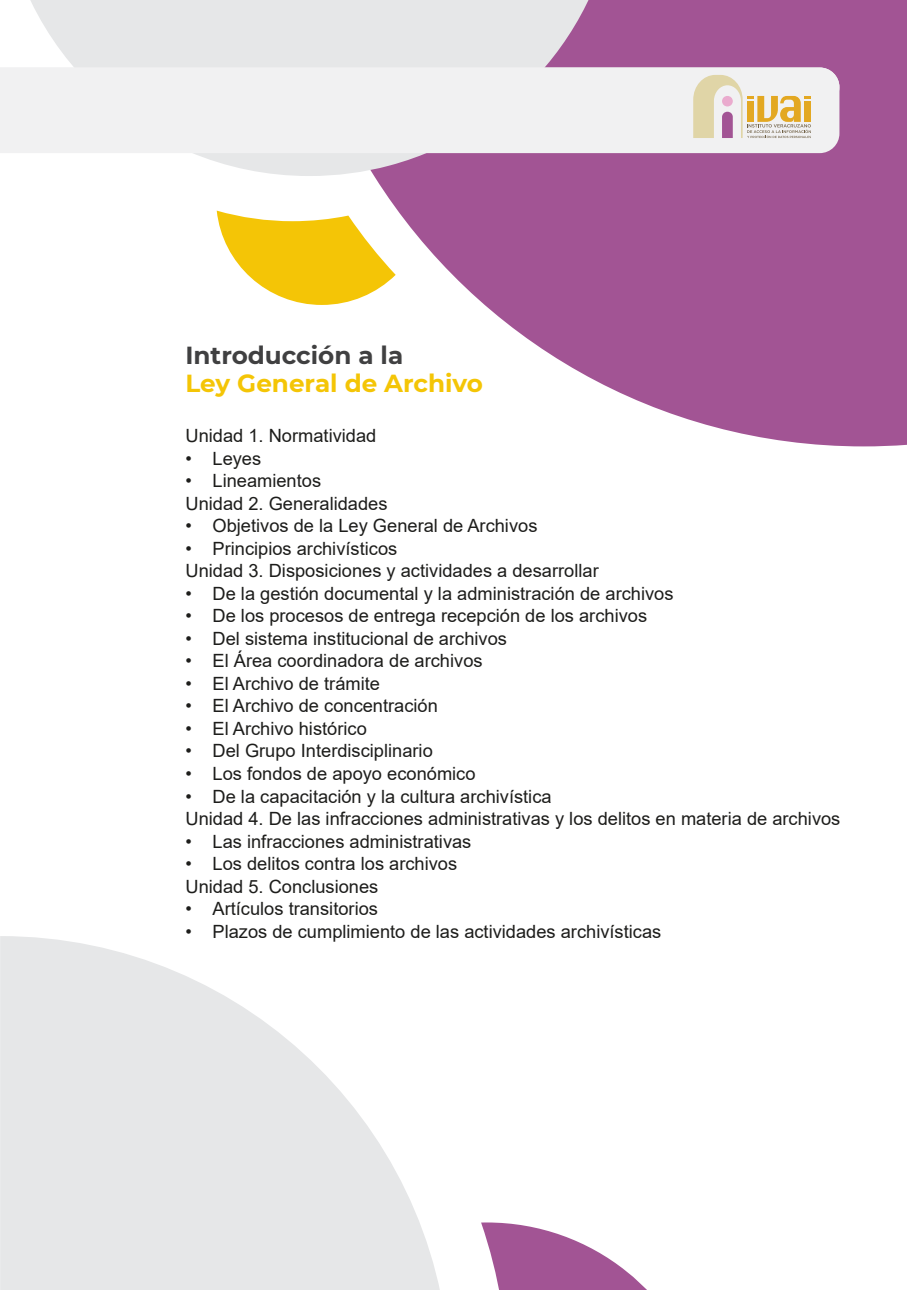
<style>
.page{position:relative;width:907px;height:1290px;background:#fff}
.page>*{position:absolute;margin:0;border:0;box-sizing:border-box;transform-origin:0 0}
.t1{font:700 24.6px "Montserrat";color:#f4c506}
.t2{font:700 24.6px "Montserrat";color:#404041}
.t3{font:18.3px/22.5px "Arial";color:#1d1d1b}
</style>
<div class="page">
<svg style="left:374px;top:0;width:532px;height:446px;fill:#a25494"></svg>
<svg style="left:217px;top:211px;width:178px;height:94px"></svg>
<svg style="left:30px;top:0;width:588px;height:176px;background:#ddd2dd"></svg>
<svg style="left:0;top:936px;width:440px;height:354px;fill:#e6e7e8"></svg>
<svg style="left:481px;top:1222px;width:166px;height:68px"></svg>
<div style="left:0;top:138px;width:839px;height:15px;background:#f1f1f2"></div>
<div style="left:0;top:67px;width:839px;height:71px;background:#f1f1f2"></div>
<h1 class="t2" style="left:185px;top:338px;width:219px">Introducción a la</h1>
<h1 class="t1" style="left:185px;top:365px;width:299px">Ley General de Archivo</h1>
<p class="t3" style="left:185px;top:424px;width:192px">Unidad 1. Normatividad</p>
<p class="t3" style="left:185px;top:447px;width:77px">• Leyes</p>
<p class="t3" style="left:185px;top:469px;width:203px">• Lineamientos<br>Unidad 2. Generalidades</p>
<p class="t3" style="left:185px;top:514px;width:353px">• Objetivos de la Ley General de Archivos</p>
<p class="t3" style="left:185px;top:537px;width:415px">• Principios archivísticos<br>Unidad 3. Disposiciones y actividades a desarrollar</p>
<p class="t3" style="left:185px;top:582px;width:489px">• De la gestión documental y la administración de archivos</p>
<p class="t3" style="left:185px;top:605px;width:463px">• De los procesos de entrega recepción de los archivos</p>
<p class="t3" style="left:185px;top:627px;width:323px">• Del sistema institucional de archivos</p>
<p class="t3" style="left:185px;top:650px;width:298px">• El Área coordinadora de archivos</p>
<p class="t3" style="left:185px;top:672px;width:196px">• El Archivo de trámite</p>
<p class="t3" style="left:185px;top:695px;width:254px">• El Archivo de concentración</p>
<p class="t3" style="left:185px;top:717px;width:183px">• El Archivo histórico</p>
<p class="t3" style="left:185px;top:740px;width:249px">• Del Grupo Interdisciplinario</p>
<p class="t3" style="left:185px;top:762px;width:291px">• Los fondos de apoyo económico</p>
<p class="t3" style="left:185px;top:785px;width:656px">• De la capacitación y la cultura archivística<br>Unidad 4. De las infracciones administrativas y los delitos en materia de archivos</p>
<p class="t3" style="left:185px;top:830px;width:287px">• Las infracciones administrativas</p>
<p class="t3" style="left:185px;top:852px;width:273px">• Los delitos contra los archivos<br>Unidad 5. Conclusiones</p>
<p class="t3" style="left:185px;top:897px;width:194px">• Artículos transitorios</p>
<p class="t3" style="left:185px;top:920px;width:477px">• Plazos de cumplimiento de las actividades archivísticas</p>
</div>
